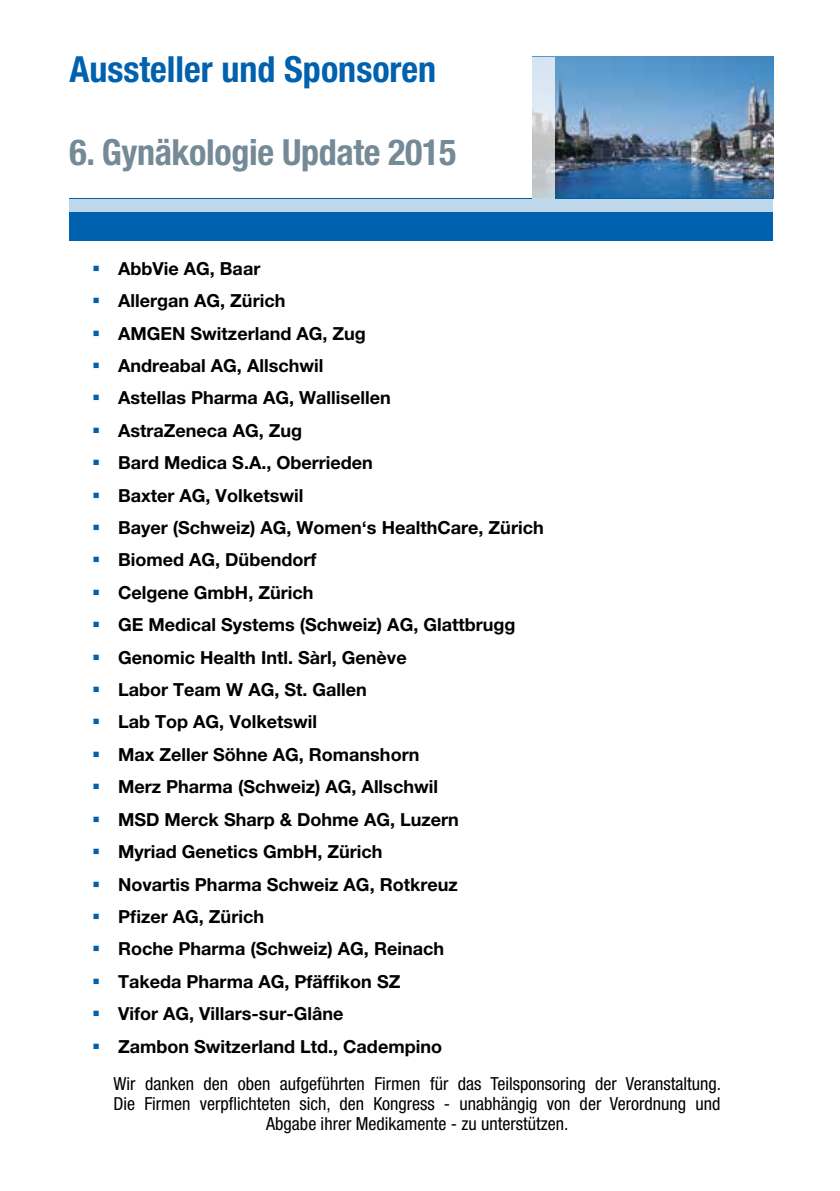
<style>
.page{position:relative;width:840px;height:1191px;background:#fff}
.page>*{position:absolute;margin:0;border:0;box-sizing:border-box;transform-origin:0 0}
.t1{font:700 condensed 36px "Helvetica Neue LT Std";letter-spacing:-.01em;color:#748a96}
.t2{font:700 condensed 36px "Helvetica Neue LT Std";color:#0061af}
.t3{font:700 18px "Helvetica Neue LT Std";color:#000}
.t4{font:condensed 18px/37px "Helvetica Neue LT Std";color:#000}
.s1{color:#0061af}
.s2{font-weight:700;font-stretch:normal}
</style>
<div class="page">
<img style="left:554px;top:57px;width:218px;height:141px">
<div style="left:69px;top:199px;width:703px;height:42px;background:#0061af"></div>
<svg style="left:532px;top:57px;width:22px;height:141px;background:#cfd6dc"></svg>
<div style="left:69px;top:199px;width:703px;height:12px;background:#bfd7ea"></div>
<h1 class="t2" style="left:69px;top:48px;width:368px">Aussteller und Sponsoren</h1>
<h1 class="t1" style="left:69px;top:130px;width:388px">6. Gynäkologie Update 2015</h1>
<p class="t3" style="left:92px;top:257px;width:169px"><span class="s1">▪</span> AbbVie AG, Baar</p>
<p class="t3" style="left:92px;top:289px;width:194px"><span class="s1">▪</span> Allergan AG, Zürich</p>
<p class="t3" style="left:92px;top:322px;width:275px"><span class="s1">▪</span> AMGEN Switzerland AG, Zug</p>
<p class="t3" style="left:92px;top:354px;width:232px"><span class="s1">▪</span> Andreabal AG, Allschwil</p>
<p class="t3" style="left:92px;top:387px;width:300px"><span class="s1">▪</span> Astellas Pharma AG, Wallisellen</p>
<p class="t3" style="left:92px;top:419px;width:211px"><span class="s1">▪</span> AstraZeneca AG, Zug</p>
<p class="t3" style="left:92px;top:451px;width:282px"><span class="s1">▪</span> Bard Medica S.A., Oberrieden</p>
<p class="t3" style="left:92px;top:484px;width:212px"><span class="s1">▪</span> Baxter AG, Volketswil</p>
<p class="t3" style="left:92px;top:516px;width:453px"><span class="s1">▪</span> Bayer (Schweiz) AG, Women‘s HealthCare, Zürich</p>
<p class="t3" style="left:92px;top:549px;width:226px"><span class="s1">▪</span> Biomed AG, Dübendorf</p>
<p class="t3" style="left:92px;top:581px;width:223px"><span class="s1">▪</span> Celgene GmbH, Zürich</p>
<p class="t3" style="left:92px;top:613px;width:424px"><span class="s1">▪</span> GE Medical Systems (Schweiz) AG, Glattbrugg</p>
<p class="t3" style="left:92px;top:646px;width:316px"><span class="s1">▪</span> Genomic Health Intl. Sàrl, Genève</p>
<p class="t3" style="left:92px;top:678px;width:276px"><span class="s1">▪</span> Labor Team W AG, St. Gallen</p>
<p class="t3" style="left:92px;top:711px;width:226px"><span class="s1">▪</span> Lab Top AG, Volketswil</p>
<p class="t3" style="left:92px;top:743px;width:328px"><span class="s1">▪</span> Max Zeller Söhne AG, Romanshorn</p>
<p class="t3" style="left:92px;top:775px;width:347px"><span class="s1">▪</span> Merz Pharma (Schweiz) AG, Allschwil</p>
<p class="t3" style="left:92px;top:808px;width:368px"><span class="s1">▪</span> MSD Merck Sharp &amp; Dohme AG, Luzern</p>
<p class="t3" style="left:92px;top:840px;width:292px"><span class="s1">▪</span> Myriad Genetics GmbH, Zürich</p>
<p class="t3" style="left:92px;top:873px;width:367px"><span class="s1">▪</span> Novartis Pharma Schweiz AG, Rotkreuz</p>
<p class="t3" style="left:92px;top:905px;width:173px"><span class="s1">▪</span> Pfizer AG, Zürich</p>
<p class="t3" style="left:92px;top:937px;width:353px"><span class="s1">▪</span> Roche Pharma (Schweiz) AG, Reinach</p>
<p class="t3" style="left:92px;top:970px;width:309px"><span class="s1">▪</span> Takeda Pharma AG, Pfäffikon SZ</p>
<p class="t3" style="left:92px;top:1002px;width:252px"><span class="s1">▪</span> Vifor AG, Villars-sur-Glâne</p>
<p class="t4" style="left:113px;top:1027px;width:608px;text-indent:-21px"><span class="s1">▪</span> <span class="s2">Zambon Switzerland Ltd., Cadempino<br></span>Wir danken den oben aufgeführten Firmen für das Teilsponsoring der Veranstaltung.</p>
<p class="t4" style="left:113px;top:1093px;width:608px;line-height:20px;text-align:center">Die Firmen verpflichteten sich, den Kongress - unabhängig von der Verordnung und<br>Abgabe ihrer Medikamente - zu unterstützen.</p>
</div>
